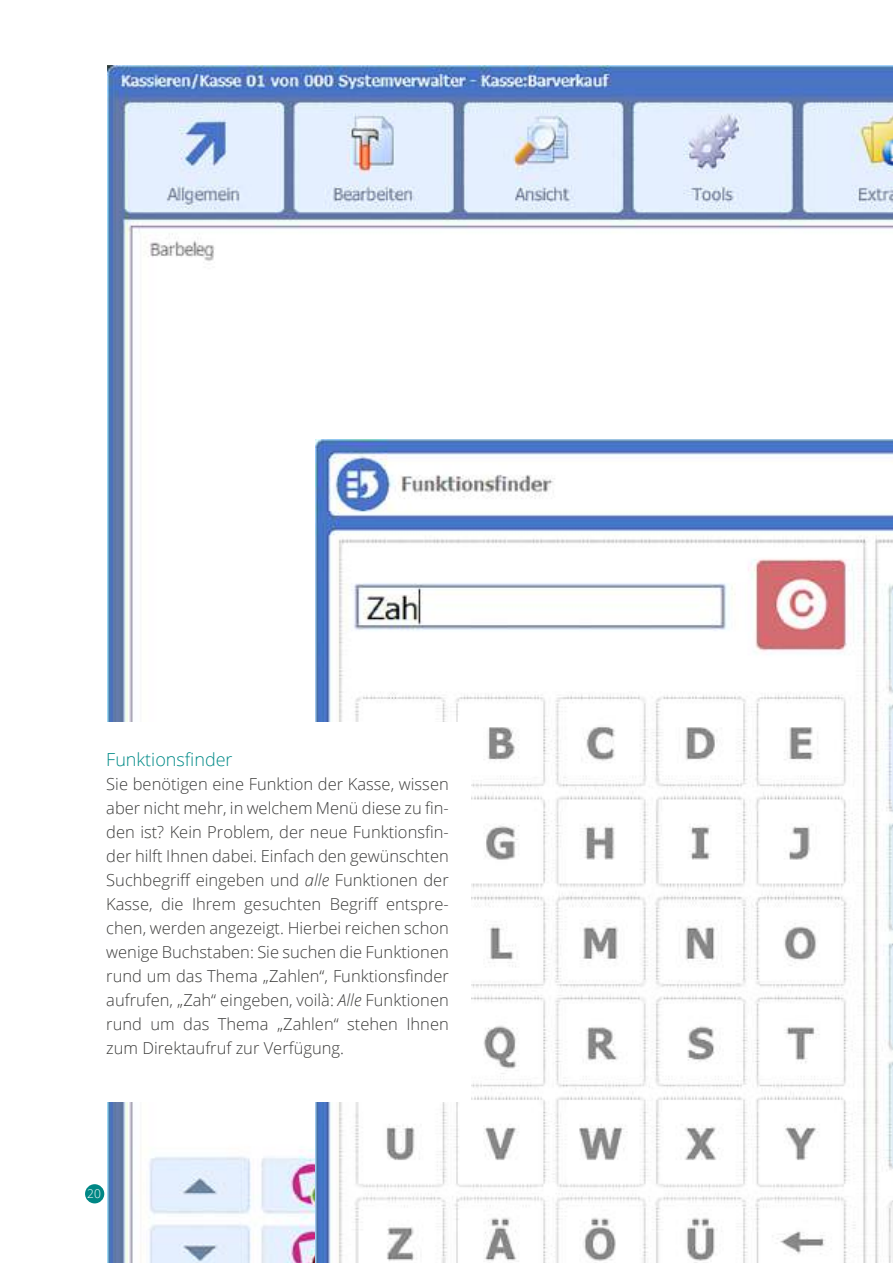
<style>
.page{position:relative;width:893px;height:1263px;background:#fff}
.page>*{position:absolute;margin:0;border:0;box-sizing:border-box;transform-origin:0 0}
.t1{font:300 18px "Open Sans";color:#008a87}
.t2{font:300 16.5px/24px "Open Sans";color:#3c3c3b;text-align:justify}
.t3{font:300 12px "Open Sans";color:#fff}
.s1{font-style:italic}
</style>
<div class="page">
<div style="left:85px;top:1184px;width:19px;height:19px;background:#008785;border-radius:50%"></div>
<img style="left:107px;top:65px;width:786px;height:1198px">
<img style="left:316px;top:440px;width:577px;height:823px">
<div style="left:77px;top:723px;width:394px;height:379px;background:#fff"></div>
<p class="t1" style="left:106px;top:747px;width:128px">Funktionsfinder</p>
<p class="t2" style="left:106px;top:772px;width:344px">Sie benötigen eine Funktion der Kasse, wissen aber nicht mehr, in welchem Menü diese zu fin&shy;den ist? Kein Problem, der neue Funktionsfin&shy;der hilft Ihnen dabei. Einfach den gewünschten Suchbegriff eingeben und <span class="s1">alle</span> Funktionen der Kasse, die Ihrem gesuchten Begriff entspre&shy;chen, werden angezeigt. Hierbei reichen schon wenige Buchstaben: Sie suchen die Funktionen rund um das Thema „Zahlen“, Funktionsfinder aufrufen, „Zah“ eingeben, voilà: <span class="s1">Alle</span> Funktionen rund um das Thema „Zahlen“ stehen Ihnen zum Direktaufruf zur Verfügung.</p>
<p class="t3" style="left:87px;top:1186px;width:16px">20</p>
</div>
